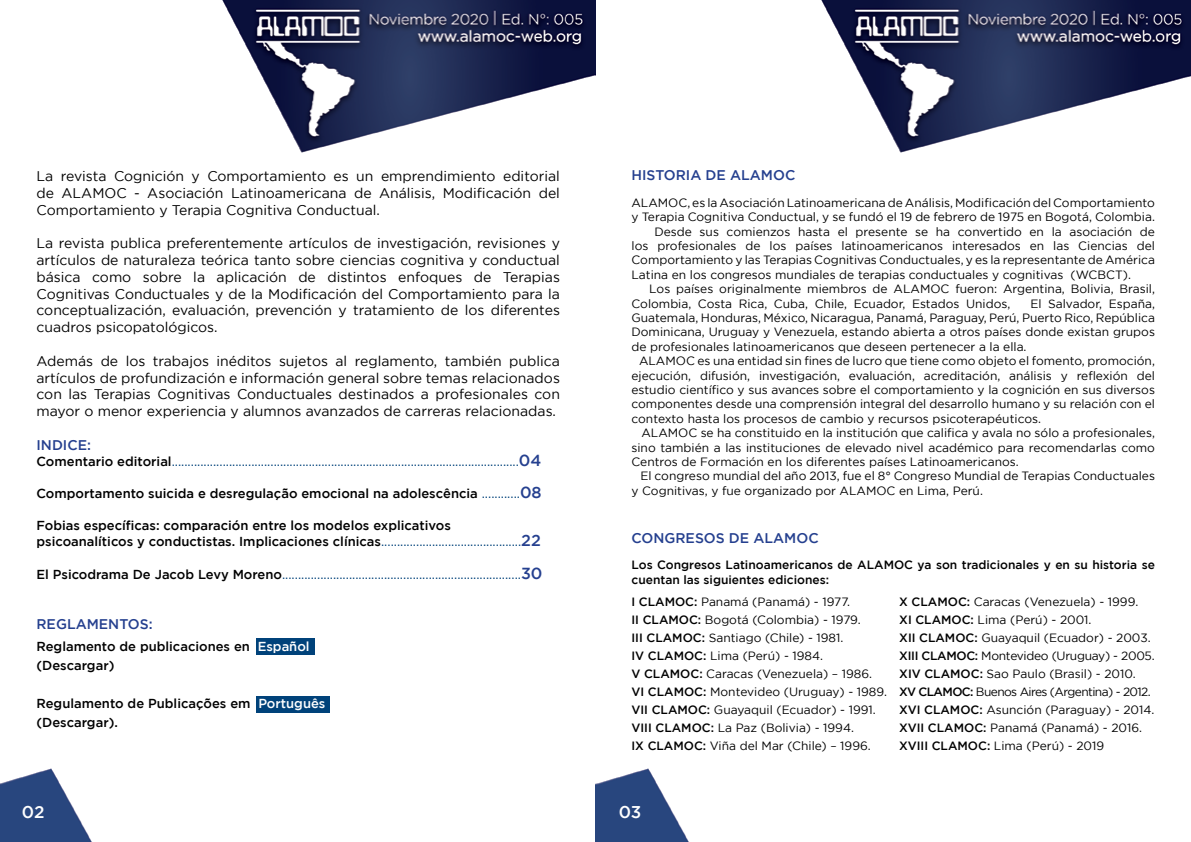
<style>
.page{position:relative;width:1191px;height:842px;background:#fff}
.page>*{position:absolute;margin:0;border:0;box-sizing:border-box;transform-origin:0 0}
.t1{font:500 17px "Gotham";color:#fff}
.t2{font:14px/16.8px "Gotham";color:#000;text-align:justify}
.t3{font:500 14px "Gotham";color:#25408f}
.t4{font:500 13px/19px "Gotham";color:#000}
.t5{font:13px "Gotham";color:#00427a}
.t6{font:12px/18px "Gotham";color:#000;text-align:justify}
.t7{font:500 12px/14.4px "Gotham";color:#000}
.s1{font-weight:500;color:#000}
.s2{font-weight:500;font-size:16px;color:#25408f}
.s3{font-weight:400;color:#00427a}
.s4{font-size:16px;color:#25408f}
.s5{color:#fff}
.s6{font-weight:500}
</style>
<div class="page">
<img style="left:821px;top:0;width:370px;height:153px">
<img style="left:0;top:768px;width:92px;height:74px">
<img style="left:595px;top:768px;width:94px;height:74px">
<img style="left:222px;top:0;width:373px;height:153px">
<div style="left:256px;top:696px;width:74px;height:17px;background:#00427a"></div>
<div style="left:256px;top:638px;width:59px;height:17px;background:#00427a"></div>
<p class="t2" style="left:36px;top:167px;width:525px">La revista Cognición y Comportamiento es un emprendimiento editorial de ALAMOC - Asociación Latinoamericana de Análisis, Modificación del Comportamiento y Terapia Cognitiva Conductual.</p>
<p class="t2" style="left:36px;top:235px;width:525px">La revista publica preferentemente artículos de investigación, revisiones y artículos de naturaleza teórica tanto sobre ciencias cognitiva y conductual básica como sobre la aplicación de distintos enfoques de Terapias Cognitivas Conductuales y de la Modificación del Comportamiento para la conceptualización, evaluación, prevención y tratamiento de los diferentes cuadros psicopatológicos.</p>
<p class="t2" style="left:36px;top:352px;width:525px">Además de los trabajos inéditos sujetos al reglamento, también publica artículos de profundización e información general sobre temas relacionados con las Terapias Cognitivas Conductuales destinados a profesionales con mayor o menor experiencia y alumnos avanzados de carreras relacionadas.</p>
<p class="t3" style="left:36px;top:437px;width:56px">INDICE:</p>
<p class="t5" style="left:36px;top:454px;width:506px"><span class="s1">Comentario editorial</span>.............................................................................................................<span class="s2">04</span></p>
<p class="t4" style="left:36px;top:483px;width:507px">Comportamento suicida e desregulação emocional na adolescência <span class="s3">............</span><span class="s4">08</span></p>
<p class="t4" style="left:36px;top:517px;width:506px;line-height:16px">Fobias específicas: comparación entre los modelos explicativos psicoanalíticos y conductistas. Implicaciones clínicas<span class="s3">............................................</span><span class="s4">22</span></p>
<p class="t5" style="left:36px;top:567px;width:507px"><span class="s1">El Psicodrama De Jacob Levy Moreno</span>...........................................................................<span class="s2">30</span></p>
<p class="t3" style="left:36px;top:616px;width:118px">REGLAMENTOS:</p>
<p class="t4" style="left:36px;top:637px;width:275px">Reglamento de publicaciones en <span class="s5">Español </span>(Descargar)</p>
<p class="t4" style="left:36px;top:694px;width:290px">Regulamento de Publicações em <span class="s5">Português </span>(Descargar).</p>
<p class="t3" style="left:631px;top:167px;width:165px">HISTORIA DE ALAMOC</p>
<p class="t6" style="left:631px;top:193px;width:525px">ALAMOC, es la Asociación Latinoamericana de Análisis, Modificación del Comportamiento</p>
<p class="t6" style="left:631px;top:208px;width:525px">y Terapia Cognitiva Conductual, y se fundó el 19 de febrero de 1975 en Bogotá, Colombia.</p>
<p class="t6" style="left:654px;top:222px;width:502px">Desde sus comienzos hasta el presente se ha convertido en la asociación de</p>
<p class="t6" style="left:631px;top:236px;width:525px">los profesionales de los países latinoamericanos interesados en las Ciencias del</p>
<p class="t6" style="left:631px;top:251px;width:525px">Comportamiento y las Terapias Cognitivas Conductuales, y es la representante de América</p>
<p class="t6" style="left:631px;top:265px;width:501px">Latina en los congresos mundiales de terapias conductuales y cognitivas (WCBCT).</p>
<p class="t6" style="left:649px;top:280px;width:507px">Los países originalmente miembros de ALAMOC fueron: Argentina, Bolivia, Brasil,</p>
<p class="t6" style="left:631px;top:294px;width:380px">Colombia, Costa Rica, Cuba, Chile, Ecuador, Estados Unidos,</p>
<p class="t6" style="left:631px;top:296px;width:525px;line-height:14.4px;text-indent:399px">El Salvador, España, Guatemala, Honduras, México, Nicaragua, Panamá, Paraguay, Perú, Puerto Rico, República Dominicana, Uruguay y Venezuela, estando abierta a otros países donde existan grupos de profesionales latinoamericanos que deseen pertenecer a la ella.</p>
<p class="t6" style="left:631px;top:353px;width:525px;line-height:14.4px;text-indent:8px">ALAMOC es una entidad sin fines de lucro que tiene como objeto el fomento, promoción, ejecución, difusión, investigación, evaluación, acreditación, análisis y reflexión del estudio científico y sus avances sobre el comportamiento y la cognición en sus diversos componentes desde una comprensión integral del desarrollo humano y su relación con el contexto hasta los procesos de cambio y recursos psicoterapéuticos.</p>
<p class="t6" style="left:631px;top:425px;width:525px;line-height:14.4px;text-indent:10px">ALAMOC se ha constituido en la institución que califica y avala no sólo a profesionales, sino también a las instituciones de elevado nivel académico para recomendarlas como Centros de Formación en los diferentes países Latinoamericanos.</p>
<p class="t6" style="left:631px;top:469px;width:525px;line-height:14.4px;text-indent:9px">El congreso mundial del año 2013, fue el 8° Congreso Mundial de Terapias Conductuales y Cognitivas, y fue organizado por ALAMOC en Lima, Perú.</p>
<p class="t3" style="left:631px;top:530px;width:189px">CONGRESOS DE ALAMOC</p>
<p class="t7" style="left:631px;top:557px;width:525px">Los Congresos Latinoamericanos de ALAMOC ya son tradicionales y en su historia se cuentan las siguientes ediciones:</p>
<p class="t6" style="left:631px;top:592px;width:257px;text-align:left"><span class="s6">I CLAMOC:</span> Panamá (Panamá) - 1977.<br><span class="s6">II CLAMOC:</span> Bogotá (Colombia) - 1979.<br><span class="s6">III CLAMOC:</span> Santiago (Chile) - 1981.<br><span class="s6">IV CLAMOC:</span> Lima (Perú) - 1984.<br><span class="s6">V CLAMOC:</span> Caracas (Venezuela) – 1986.<br><span class="s6">VI CLAMOC:</span> Montevideo (Uruguay) - 1989.<br><span class="s6">VII CLAMOC:</span> Guayaquil (Ecuador) - 1991.<br><span class="s6">VIII CLAMOC:</span> La Paz (Bolivia) - 1994.<br><span class="s6">IX CLAMOC:</span> Viña del Mar (Chile) – 1996.</p>
<p class="t6" style="left:899px;top:592px;width:257px;text-align:left"><span class="s6">X CLAMOC:</span> Caracas (Venezuela) - 1999.<br><span class="s6">XI CLAMOC:</span> Lima (Perú) - 2001.<br><span class="s6">XII CLAMOC:</span> Guayaquil (Ecuador) - 2003.<br><span class="s6">XIII CLAMOC:</span> Montevideo (Uruguay) - 2005.<br><span class="s6">XIV CLAMOC:</span> Sao Paulo (Brasil) - 2010.<br><span class="s6">XV CLAMOC:</span> Buenos Aires (Argentina) - 2012.<br><span class="s6">XVI CLAMOC:</span> Asunción (Paraguay) - 2014.<br><span class="s6">XVII CLAMOC:</span> Panamá (Panamá) - 2016.<br><span class="s6">XVIII CLAMOC:</span> Lima (Perú) - 2019</p>
<h1 class="t1" style="left:22px;top:803px;width:24px">02</h1>
<h1 class="t1" style="left:619px;top:803px;width:24px">03</h1>
</div>
